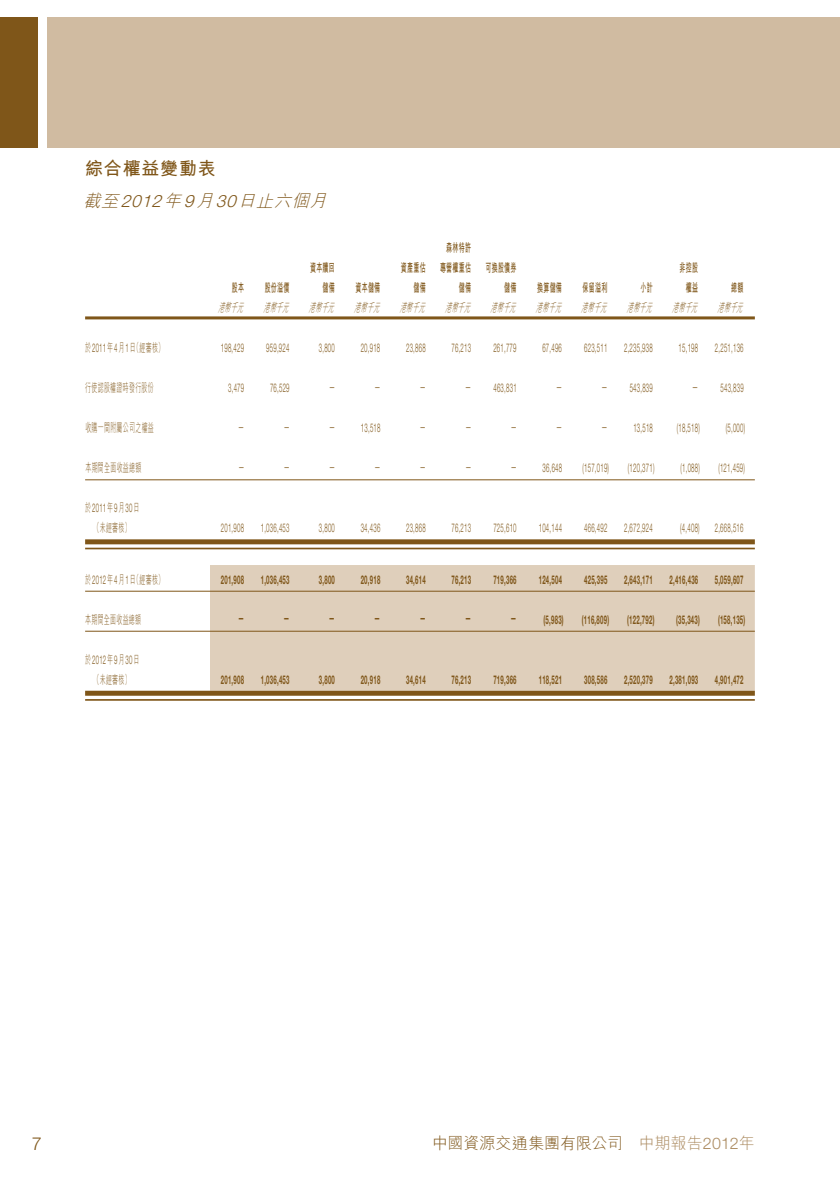
<style>
.page{position:relative;width:840px;height:1191px;background:#fff}
.page>*{position:absolute;margin:0;border:0;box-sizing:border-box;transform-origin:0 0}
.t1{font:700 18px "M Hei HK";letter-spacing:.04em;color:#7f5619}
.t2{font:300 18px "Helvetica Neue";color:#7f5619}
.t3{font:italic 300 17px "M Hei HK";color:#7f5619}
.t4{font:italic 300 17px "Helvetica Neue";color:#7f5619}
.t5{font:300 16px "M Hei HK";letter-spacing:-.01em;color:#7f5619}
.t6{font:300 16px "M Hei HK";color:#ab8a5f}
.t7{font:300 12px "Helvetica Neue";letter-spacing:.04em;color:#7f5619;scale:.5 1}
.t8{font:700 12px "Helvetica Neue";letter-spacing:.04em;color:#7f5619;scale:.5 1}
.t9{font:300 12px "M Hei HK";letter-spacing:.04em;color:#7f5619;scale:.5 1}
.t10{font:700 12px/20px "M Hei HK";letter-spacing:.04em;color:#7f5619;text-align:right;scale:.5 1}
.t11{font:italic 300 12px "M Hei HK";color:#7f5619;scale:.5 1}
.s1{font-family:"Helvetica Neue"}
.s2{font-family:"M Hei HK"}
</style>
<div class="page">
<div style="left:0;top:17px;width:37px;height:130px;background:#7f5619"></div>
<div style="left:47px;top:17px;width:792px;height:130px;background:#d0bba1"></div>
<div style="left:210px;top:565px;width:544px;height:125px;background:#dfcfbb"></div>
<hr style="left:85px;top:316px;width:669px;height:3px;background:#7f5619">
<hr style="left:85px;top:479px;width:669px;height:1px;background:#7f5619">
<div style="left:85px;top:539px;width:669px;height:5px;background:#7f5619"></div>
<hr style="left:85px;top:547px;width:669px;height:2px;background:#7f5619">
<hr style="left:85px;top:590px;width:669px;height:1px;background:#7f5619">
<hr style="left:85px;top:630px;width:669px;height:1px;background:#7f5619">
<div style="left:85px;top:690px;width:669px;height:5px;background:#7f5619"></div>
<hr style="left:85px;top:699px;width:669px;height:1px;background:#7f5619">
<h1 class="t1" style="left:85px;top:155px;width:132px">綜合權益變動表</h1>
<h2 class="t3" style="left:216px;top:189px;width:118px"><span class="s1">30</span> 日止六個月</h2>
<h2 class="t4" style="left:121px;top:191px;width:67px">2012 <span class="s2">年</span></h2>
<h2 class="t3" style="left:83px;top:189px;width:42px">截至</h2>
<h2 class="t4" style="left:183px;top:191px;width:37px">9<span class="s2">月</span></h2>
<p class="t10" style="left:232px;top:277px;width:26px">股本</p>
<p class="t10" style="left:264px;top:277px;width:51px">股份溢價</p>
<p class="t10" style="left:310px;top:257px;width:51px">資本贖回</p>
<p class="t10" style="left:322px;top:277px;width:26px">儲備</p>
<p class="t10" style="left:355px;top:277px;width:51px">資本儲備</p>
<p class="t10" style="left:400px;top:257px;width:51px">資產重估儲備</p>
<p class="t10" style="left:440px;top:237px;width:64px">森林特許專營權重估儲備</p>
<p class="t10" style="left:485px;top:257px;width:64px">可換股債券</p>
<p class="t10" style="left:504px;top:277px;width:26px">儲備</p>
<p class="t10" style="left:537px;top:277px;width:51px">換算儲備</p>
<p class="t10" style="left:582px;top:277px;width:51px">保留溢利</p>
<p class="t10" style="left:640px;top:277px;width:26px">小計</p>
<p class="t10" style="left:679px;top:257px;width:39px">非控股</p>
<p class="t10" style="left:685px;top:277px;width:26px">權益</p>
<p class="t10" style="left:730px;top:277px;width:26px">總額</p>
<p class="t11" style="left:218px;top:299px;width:60px">港幣千元</p>
<p class="t11" style="left:263px;top:299px;width:60px">港幣千元</p>
<p class="t11" style="left:309px;top:299px;width:60px">港幣千元</p>
<p class="t11" style="left:354px;top:299px;width:60px">港幣千元</p>
<p class="t11" style="left:399px;top:299px;width:60px">港幣千元</p>
<p class="t11" style="left:445px;top:299px;width:60px">港幣千元</p>
<p class="t11" style="left:490px;top:299px;width:60px">港幣千元</p>
<p class="t11" style="left:535px;top:299px;width:60px">港幣千元</p>
<p class="t11" style="left:581px;top:299px;width:60px">港幣千元</p>
<p class="t11" style="left:626px;top:299px;width:60px">港幣千元</p>
<p class="t11" style="left:671px;top:299px;width:60px">港幣千元</p>
<p class="t11" style="left:717px;top:299px;width:60px">港幣千元</p>
<p class="t9" style="left:85px;top:339px;width:160px">於<span class="s1">2011</span> （日<span class="s1">1</span>月<span class="s1">4</span>年 經審核 (</p>
<p class="t7" style="left:221px;top:340px;width:48px">198,429</p>
<p class="t7" style="left:266px;top:340px;width:48px">959,924</p>
<p class="t7" style="left:319px;top:340px;width:34px">3,800</p>
<p class="t7" style="left:360px;top:340px;width:41px">20,918</p>
<p class="t7" style="left:406px;top:340px;width:41px">23,868</p>
<p class="t7" style="left:451px;top:340px;width:41px">76,213</p>
<p class="t7" style="left:493px;top:340px;width:48px">261,779</p>
<p class="t7" style="left:542px;top:340px;width:41px">67,496</p>
<p class="t7" style="left:584px;top:340px;width:48px">623,511</p>
<p class="t7" style="left:623px;top:340px;width:59px">2,235,938</p>
<p class="t7" style="left:678px;top:340px;width:41px">15,198</p>
<p class="t7" style="left:714px;top:340px;width:59px">2,251,136</p>
<p class="t9" style="left:85px;top:379px;width:139px">行使認股權證時發行股份</p>
<p class="t7" style="left:228px;top:380px;width:34px">3,479</p>
<p class="t7" style="left:270px;top:380px;width:41px">76,529</p>
<p class="t7" style="left:329px;top:379px;width:13px">—</p>
<p class="t7" style="left:374px;top:379px;width:13px">—</p>
<p class="t7" style="left:419px;top:379px;width:13px">—</p>
<p class="t7" style="left:465px;top:379px;width:13px">—</p>
<p class="t7" style="left:493px;top:380px;width:48px">463,831</p>
<p class="t7" style="left:555px;top:379px;width:13px">—</p>
<p class="t7" style="left:601px;top:379px;width:13px">—</p>
<p class="t7" style="left:629px;top:380px;width:48px">543,839</p>
<p class="t7" style="left:692px;top:379px;width:13px">—</p>
<p class="t7" style="left:720px;top:380px;width:48px">543,839</p>
<p class="t9" style="left:85px;top:419px;width:139px">收購一間附屬公司之權益</p>
<p class="t7" style="left:238px;top:419px;width:13px">—</p>
<p class="t7" style="left:283px;top:419px;width:13px">—</p>
<p class="t7" style="left:329px;top:419px;width:13px">—</p>
<p class="t7" style="left:360px;top:420px;width:41px">13,518</p>
<p class="t7" style="left:419px;top:419px;width:13px">—</p>
<p class="t7" style="left:465px;top:419px;width:13px">—</p>
<p class="t7" style="left:510px;top:419px;width:14px">—</p>
<p class="t7" style="left:556px;top:419px;width:13px">—</p>
<p class="t7" style="left:601px;top:419px;width:13px">—</p>
<p class="t7" style="left:633px;top:420px;width:41px">13,518</p>
<p class="t7" style="left:676px;top:420px;width:48px">)18,518(</p>
<p class="t7" style="left:725px;top:420px;width:40px">)5,000(</p>
<p class="t9" style="left:85px;top:459px;width:114px">本期間全面收益總額</p>
<p class="t7" style="left:85px;top:500px;width:110px"><span class="s2">於</span>2011 <span class="s2">月</span>9<span class="s2">年</span> 30 <span class="s2">日</span></p>
<p class="t7" style="left:238px;top:459px;width:13px">—</p>
<p class="t7" style="left:283px;top:459px;width:13px">—</p>
<p class="t7" style="left:329px;top:459px;width:13px">—</p>
<p class="t7" style="left:374px;top:459px;width:13px">—</p>
<p class="t7" style="left:420px;top:459px;width:13px">—</p>
<p class="t7" style="left:465px;top:459px;width:13px">—</p>
<p class="t7" style="left:510px;top:459px;width:13px">—</p>
<p class="t7" style="left:542px;top:460px;width:41px">36,648</p>
<p class="t7" style="left:582px;top:460px;width:55px">)157,019(</p>
<p class="t7" style="left:627px;top:460px;width:55px">)120,371(</p>
<p class="t7" style="left:680px;top:460px;width:40px">)1,088(</p>
<p class="t7" style="left:718px;top:460px;width:55px">)121,459(</p>
<p class="t9" style="left:93px;top:519px;width:76px">（未經審核(</p>
<p class="t7" style="left:221px;top:520px;width:48px">201,908</p>
<p class="t7" style="left:260px;top:520px;width:59px">1,036,453</p>
<p class="t7" style="left:319px;top:520px;width:34px">3,800</p>
<p class="t7" style="left:360px;top:520px;width:41px">34,436</p>
<p class="t7" style="left:406px;top:520px;width:41px">23,868</p>
<p class="t7" style="left:451px;top:520px;width:41px">76,213</p>
<p class="t7" style="left:493px;top:520px;width:48px">725,610</p>
<p class="t7" style="left:538px;top:520px;width:48px">104,144</p>
<p class="t7" style="left:584px;top:520px;width:48px">466,492</p>
<p class="t7" style="left:623px;top:520px;width:59px">2,672,924</p>
<p class="t7" style="left:680px;top:520px;width:40px">)4,408(</p>
<p class="t7" style="left:714px;top:520px;width:59px">2,668,516</p>
<p class="t9" style="left:85px;top:570px;width:160px">於<span class="s1">2012</span> （日<span class="s1">1</span>月<span class="s1">4</span>年 經審核 (</p>
<p class="t8" style="left:221px;top:572px;width:48px">201,908</p>
<p class="t8" style="left:260px;top:572px;width:59px">1,036,453</p>
<p class="t8" style="left:319px;top:572px;width:34px">3,800</p>
<p class="t8" style="left:360px;top:572px;width:41px">20,918</p>
<p class="t8" style="left:406px;top:572px;width:41px">34,614</p>
<p class="t8" style="left:451px;top:572px;width:41px">76,213</p>
<p class="t8" style="left:493px;top:572px;width:48px">719,366</p>
<p class="t8" style="left:538px;top:572px;width:48px">124,504</p>
<p class="t8" style="left:584px;top:572px;width:48px">425,395</p>
<p class="t8" style="left:623px;top:572px;width:59px">2,643,171</p>
<p class="t8" style="left:669px;top:572px;width:59px">2,416,436</p>
<p class="t8" style="left:714px;top:572px;width:59px">5,059,607</p>
<p class="t9" style="left:85px;top:610px;width:114px">本期間全面收益總額</p>
<p class="t7" style="left:85px;top:652px;width:110px"><span class="s2">於</span>2012 <span class="s2">月</span>9<span class="s2">年</span> 30 <span class="s2">日</span></p>
<p class="t8" style="left:238px;top:610px;width:13px">—</p>
<p class="t8" style="left:283px;top:610px;width:13px">—</p>
<p class="t8" style="left:329px;top:610px;width:13px">—</p>
<p class="t8" style="left:374px;top:610px;width:13px">—</p>
<p class="t8" style="left:419px;top:610px;width:13px">—</p>
<p class="t8" style="left:465px;top:610px;width:13px">—</p>
<p class="t8" style="left:510px;top:610px;width:13px">—</p>
<p class="t8" style="left:543px;top:612px;width:42px">)5,983(</p>
<p class="t8" style="left:581px;top:612px;width:56px">)116,809(</p>
<p class="t8" style="left:627px;top:612px;width:56px">)122,792(</p>
<p class="t8" style="left:676px;top:612px;width:49px">)35,343(</p>
<p class="t8" style="left:717px;top:612px;width:56px">)158,135(</p>
<p class="t9" style="left:93px;top:670px;width:76px">（未經審核(</p>
<p class="t8" style="left:221px;top:672px;width:48px">201,908</p>
<p class="t8" style="left:260px;top:672px;width:59px">1,036,453</p>
<p class="t8" style="left:319px;top:672px;width:34px">3,800</p>
<p class="t8" style="left:360px;top:672px;width:41px">20,918</p>
<p class="t8" style="left:406px;top:672px;width:41px">34,614</p>
<p class="t8" style="left:451px;top:672px;width:41px">76,213</p>
<p class="t8" style="left:493px;top:672px;width:48px">719,366</p>
<p class="t8" style="left:538px;top:672px;width:48px">118,521</p>
<p class="t8" style="left:584px;top:672px;width:48px">308,586</p>
<p class="t8" style="left:623px;top:672px;width:59px">2,520,379</p>
<p class="t8" style="left:669px;top:672px;width:59px">2,381,093</p>
<p class="t8" style="left:714px;top:672px;width:59px">4,901,472</p>
<h1 class="t2" style="left:32px;top:1132px;width:12px">7</h1>
<h3 class="t5" style="left:432px;top:1131px;width:192px">中國資源交通集團有限公司</h3>
<h3 class="t6" style="left:638px;top:1131px;width:117px">中期報告<span class="s1">2012</span>年</h3>
</div>
